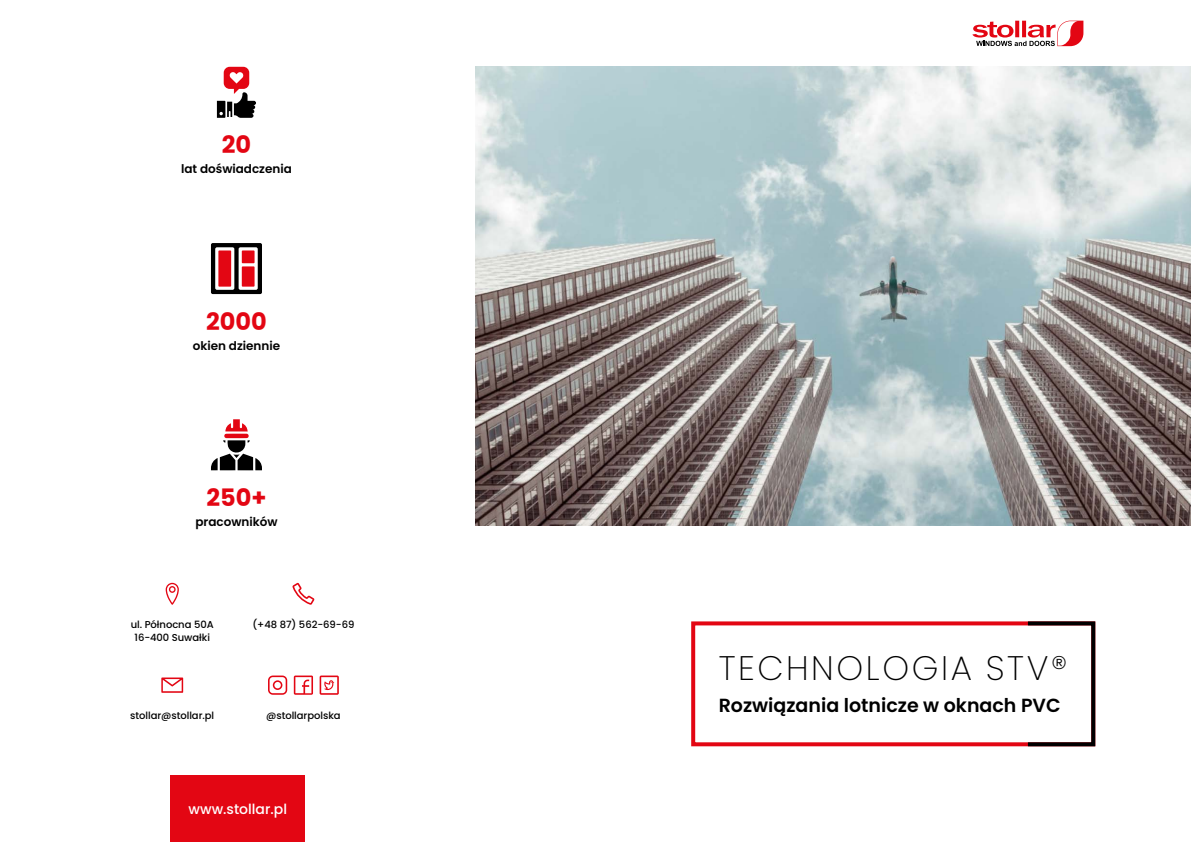
<style>
.page{position:relative;width:1191px;height:842px;background:#fff}
.page>*{position:absolute;margin:0;border:0;box-sizing:border-box;transform-origin:0 0}
.t1{font:200 34px "Poppins";letter-spacing:.075em;color:#000}
.t2{font:700 24px "Poppins";color:#e30613}
.t3{font:600 19px "Poppins";color:#000}
.t4{font:500 14px "Poppins";color:#fff}
.t5{font:600 12px "Poppins";color:#000}
.t6{font:500 10px "Poppins";letter-spacing:-.005em;color:#000}
</style>
<div class="page">
<img style="left:476px;top:67px;width:715px;height:459px">
<div style="left:691px;top:621px;width:404px;height:125px;border:4px solid #e30613"></div>
<svg style="left:1024px;top:621px;width:72px;height:126px"></svg>
<svg style="left:972px;top:21px;width:111px;height:25px"></svg>
<div style="left:170px;top:776px;width:135px;height:66px;background:#e30613"></div>
<svg style="left:211px;top:419px;width:51px;height:51px"></svg>
<svg style="left:211px;top:243px;width:51px;height:51px"></svg>
<svg style="left:217px;top:67px;width:39px;height:51px"></svg>
<svg style="left:166px;top:583px;width:13px;height:22px"></svg>
<svg style="left:292px;top:583px;width:22px;height:22px"></svg>
<svg style="left:161px;top:677px;width:22px;height:16px"></svg>
<svg style="left:294px;top:675px;width:19px;height:20px"></svg>
<svg style="left:268px;top:675px;width:19px;height:20px"></svg>
<svg style="left:320px;top:675px;width:19px;height:20px"></svg>
<p class="t2" style="left:222px;top:131px;width:31px">20</p>
<p class="t5" style="left:181px;top:162px;width:112px">lat doświadczenia</p>
<p class="t2" style="left:206px;top:307px;width:62px">2000</p>
<p class="t5" style="left:193px;top:338px;width:89px">okien dziennie</p>
<p class="t2" style="left:206px;top:483px;width:62px">250+</p>
<p class="t5" style="left:195px;top:515px;width:84px">pracowników</p>
<p class="t6" style="left:131px;top:618px;width:84px">ul. Północna 50A</p>
<p class="t6" style="left:135px;top:632px;width:77px">16-400 Suwałki</p>
<p class="t6" style="left:252px;top:618px;width:103px">(+48 87) 562-69-69</p>
<p class="t6" style="left:130px;top:710px;width:85px">stollar@stollar.pl</p>
<p class="t6" style="left:266px;top:710px;width:76px">@stollarpolska</p>
<p class="t4" style="left:189px;top:801px;width:100px">www.stollar.pl</p>
<p class="t1" style="left:718px;top:648px;width:350px">TECHNOLOGIA STV®</p>
<p class="t3" style="left:718px;top:694px;width:343px">Rozwiązania lotnicze w oknach PVC</p>
</div>
